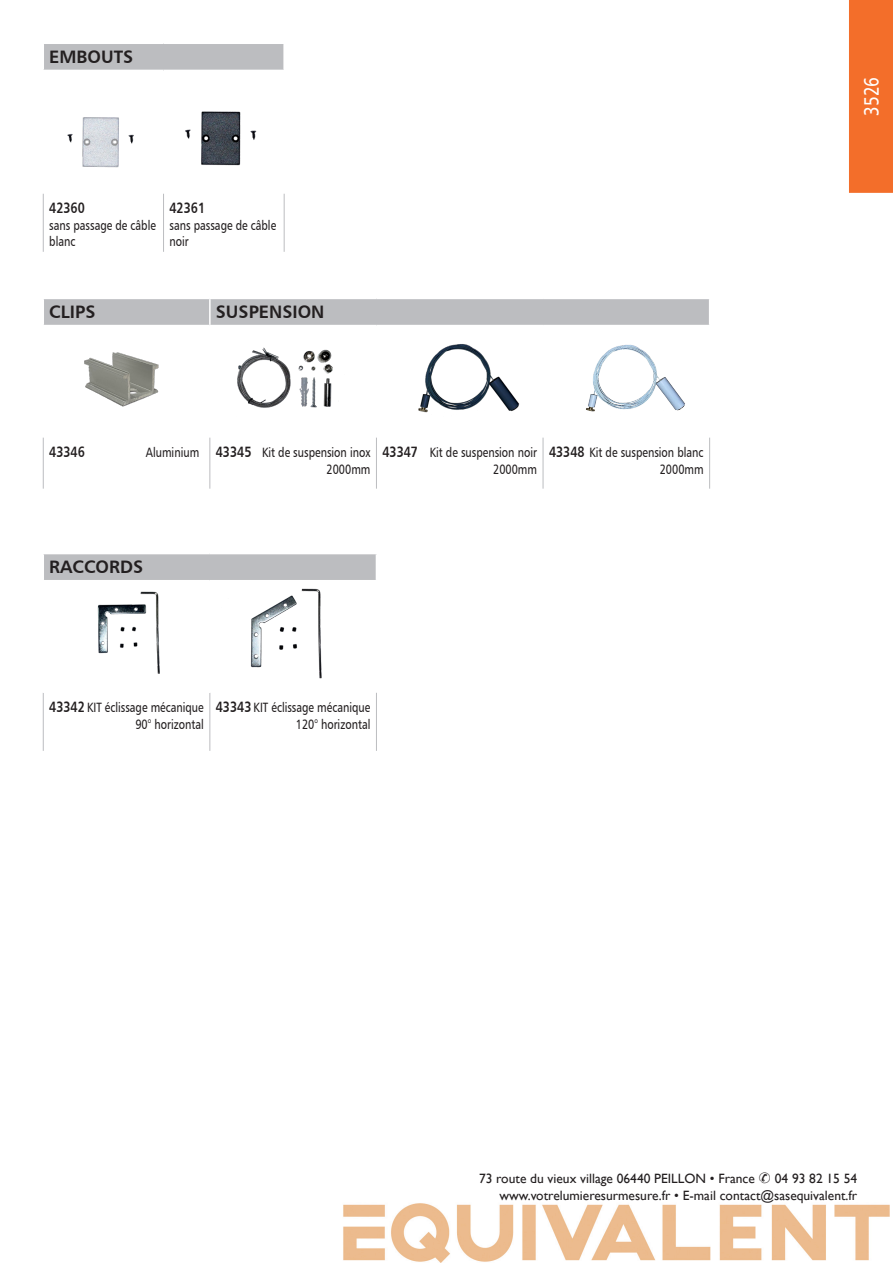
<style>
.page{position:relative;width:893px;height:1263px;background:#fff}
.page>*{position:absolute;margin:0;border:0;box-sizing:border-box;transform-origin:0 0}
.Onglet{font:21px "Humanist 777 BT Roman B";color:#fff;scale:.8 1}
.Référence_technique{font:18px "Humanist 777 BT Bold B";color:#231f20}
.Référence_technique-2{font:15px "Humanist 777 BT Bold B";color:#231f20;scale:.8 1}
.Référence_technique-3{font:13.5px/16.2px "Humanist 777 BT Roman B";color:#231f20;text-align:right;scale:.8 1}
.Contact{font:13.5px "Gill Sans";color:#231f20}
.s1{font-family:"Humanist 777 BT Bold B";font-size:15px}
</style>
<div class="page">
<svg style="left:44px;top:298px;width:665px;height:27px;background:#bfc0c3"></svg>
<hr style="left:43px;top:438px;width:1px;height:51px;background:#bcbdc0">
<hr style="left:210px;top:438px;width:1px;height:51px;background:#bcbdc0">
<hr style="left:376px;top:438px;width:1px;height:51px;background:#bcbdc0">
<hr style="left:543px;top:438px;width:1px;height:51px;background:#bcbdc0">
<hr style="left:709px;top:438px;width:1px;height:51px;background:#bcbdc0">
<img style="left:43px;top:344px;width:667px;height:94px">
<div style="left:43px;top:554px;width:333px;height:27px;background:#bcbdc0"></div>
<svg style="left:43px;top:554px;width:1px;height:26px"></svg>
<hr style="left:43px;top:580px;width:167px;height:1px;background:#fff">
<hr style="left:210px;top:580px;width:167px;height:1px;background:#fff">
<hr style="left:210px;top:693px;width:1px;height:58px;background:#bcbdc0">
<hr style="left:376px;top:693px;width:1px;height:58px;background:#bcbdc0">
<hr style="left:43px;top:693px;width:1px;height:58px;background:#bcbdc0">
<img style="left:97px;top:588px;width:225px;height:91px">
<img style="left:343px;top:1203px;width:547px;height:60px">
<div style="left:850px;top:1px;width:42px;height:191px;background:#f36e2a"></div>
<div style="left:849px;top:0;width:44px;height:193px;border:2px solid #f36e2a"></div>
<div style="left:43px;top:43px;width:241px;height:27px;background:#bcbdc0"></div>
<hr style="left:43px;top:43px;width:121px;height:1px;background:#fff">
<svg style="left:43px;top:44px;width:1px;height:26px"></svg>
<hr style="left:164px;top:43px;width:121px;height:1px;background:#fff">
<hr style="left:283px;top:44px;width:2px;height:26px;background:#fff">
<hr style="left:43px;top:194px;width:1px;height:58px;background:#bcbdc0">
<hr style="left:163px;top:194px;width:1px;height:58px;background:#bcbdc0">
<hr style="left:284px;top:194px;width:1px;height:58px;background:#bcbdc0">
<img style="left:43px;top:111px;width:214px;height:83px">
<p class="Référence_technique" style="left:49px;top:45px;width:86px">EMBOUTS</p>
<p class="Référence_technique-2" style="left:49px;top:199px;width:46px">42360</p>
<p class="Référence_technique-3" style="left:49px;top:217px;width:135px">sans passage de câble</p>
<p class="Référence_technique-3" style="left:49px;top:233px;width:34px">blanc</p>
<p class="Référence_technique-2" style="left:170px;top:199px;width:46px">42361</p>
<p class="Référence_technique-3" style="left:170px;top:217px;width:135px">sans passage de câble</p>
<p class="Référence_technique-3" style="left:170px;top:233px;width:26px">noir</p>
<p class="Référence_technique" style="left:49px;top:300px;width:48px">CLIPS</p>
<p class="Référence_technique" style="left:216px;top:300px;width:110px">SUSPENSION</p>
<p class="Référence_technique-2" style="left:49px;top:443px;width:46px">43346</p>
<p class="Référence_technique-3" style="left:146px;top:444px;width:68px">Aluminium</p>
<p class="Référence_technique-3" style="left:216px;top:444px;width:195px"><span class="s1">43345</span> Kit de suspension inox<br>2000mm</p>
<p class="Référence_technique-3" style="left:382px;top:444px;width:195px"><span class="s1">43347</span> Kit de suspension noir<br>2000mm</p>
<p class="Référence_technique-3" style="left:549px;top:444px;width:195px"><span class="s1">43348</span> Kit de suspension blanc<br>2000mm</p>
<p class="Référence_technique" style="left:49px;top:556px;width:95px">RACCORDS</p>
<p class="Référence_technique-3" style="left:49px;top:699px;width:195px"><span class="s1">43342</span> KIT éclissage mécanique<br>90° horizontal</p>
<p class="Référence_technique-3" style="left:216px;top:699px;width:195px"><span class="s1">43343</span> KIT éclissage mécanique<br>120° horizontal</p>
<p class="Onglet" style="left:859px;top:116px;width:50px;rotate:-90deg">3526</p>
<p class="Contact" style="left:479px;top:1171px;width:380px">73 route du vieux village 06440 PEILLON • France ✆ 04 93 82 15 54</p>
<p class="Contact" style="left:499px;top:1187px;width:359px">www.votrelumieresurmesure.fr • E-mail contact@sasequivalent.fr</p>
</div>
